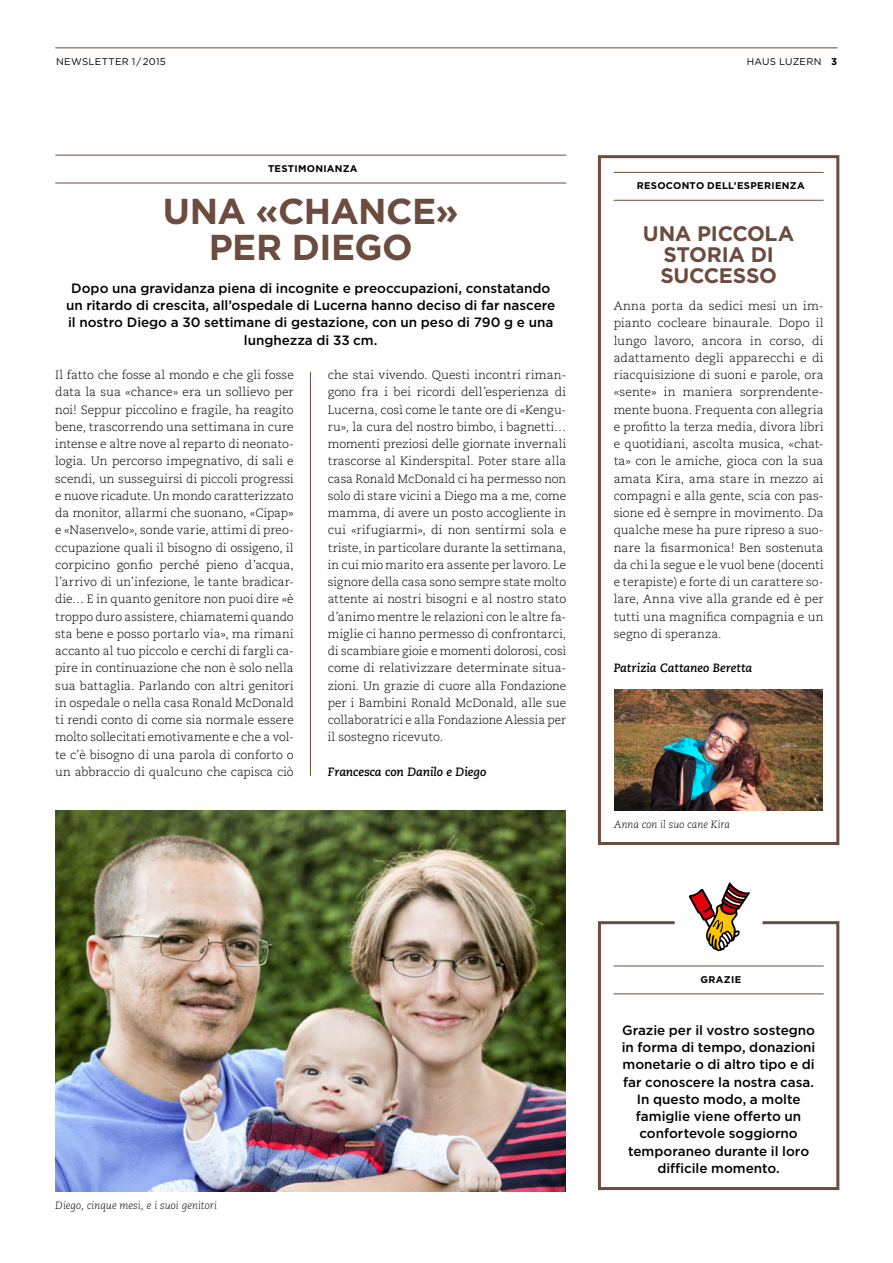
<style>
.page{position:relative;width:893px;height:1263px;background:#fff}
.page>*{position:absolute;margin:0;border:0;box-sizing:border-box;transform-origin:0 0}
.t1{font:700 36px/36px "Gotham";letter-spacing:-.015em;color:#6c4c3f;text-align:center}
.t2{font:700 21px/21px "Gotham";letter-spacing:-.015em;color:#6c4c3f;text-align:center}
.t3{font:500 13.5px/17.2px "Gotham";color:#000;text-align:center}
.t4{font:300 12px/17.2px "Caecilia";color:#000;text-align:justify}
.t5{font:italic 700 12px "Caecilia";color:#000}
.t6{font:10.5px "Caecilia Light Italic Os F";color:#000}
.t7{font:700 9.75px "Gotham";letter-spacing:.03em;color:#000}
.t8{font:9.75px "Gotham";letter-spacing:.025em;color:#000}
.s1{font-weight:700}
</style>
<div class="page">
<hr style="left:55px;top:48px;width:783px;height:1px;background:#6c4c3f">
<hr style="left:55px;top:155px;width:511px;height:1px;background:#6c4c3f">
<hr style="left:55px;top:183px;width:511px;height:1px;background:#6c4c3f">
<hr style="left:310px;top:372px;width:1px;height:404px;background:#6c4c3f">
<hr style="left:614px;top:172px;width:210px;height:1px;background:#6c4c3f">
<hr style="left:614px;top:200px;width:210px;height:1px;background:#6c4c3f">
<div style="left:598px;top:155px;width:241px;height:690px;border:3px solid #6c4c3f"></div>
<hr style="left:614px;top:966px;width:210px;height:1px;background:#6c4c3f">
<hr style="left:614px;top:993px;width:210px;height:1px;background:#6c4c3f">
<div style="left:598px;top:921px;width:241px;height:269px;border:3px solid #6c4c3f"></div>
<img style="left:615px;top:690px;width:207px;height:120px">
<div style="left:675px;top:886px;width:88px;height:71px;background:#fff;border-radius:50%"></div>
<img style="left:55px;top:810px;width:511px;height:382px">
<svg style="left:689px;top:882px;width:61px;height:69px"></svg>
<p class="t8" style="left:56px;top:55px;width:111px">NEWSLETTER 1 / 2015</p>
<p class="t8" style="left:747px;top:55px;width:92px">HAUS LUZERN <span class="s1">3</span></p>
<p class="t7" style="left:268px;top:162px;width:91px">TESTIMONIANZA</p>
<h1 class="t1" style="left:163px;top:193px;width:298px">UNA «CHANCE»<br>PER DIEGO</h1>
<p class="t3" style="left:66px;top:279px;width:491px">Dopo una gravidanza piena di incognite e preoccupazioni, constatando un ritardo di crescita, all’ospedale di Lucerna hanno deciso di far nascere il nostro Diego a 30 settimane di gestazione, con un peso di 790 g e una lunghezza di 33 cm.</p>
<p class="t4" style="left:55px;top:367px;width:240px">Il fatto che fosse al mondo e che gli fosse data la sua «chance» era un sollievo per noi! Seppur piccolino e fragile, ha reagito bene, trascorrendo una settimana in cure intense e altre nove al reparto di neonato&shy;logia. Un percorso impegnativo, di sali e scendi, un susseguirsi di piccoli progressi e nuove ricadute. Un mondo caratterizzato da monitor, allarmi che suonano, «Cipap» e «Nasenvelo», sonde varie, attimi di preo&shy;ccupazione quali il bisogno di ossigeno, il corpicino gonfio perché pieno d’acqua, l’arrivo di un’infezione, le tante bradicar&shy;die… E in quanto genitore non puoi dire «è troppo duro assistere, chiamatemi quando sta bene e posso portarlo via», ma rimani accanto al tuo piccolo e cerchi di fargli ca&shy;pire in continuazione che non è solo nella sua battaglia. Parlando con altri genitori in ospedale o nella casa Ronald McDonald ti rendi conto di come sia normale essere molto sollecitati emotivamente e che a vol&shy;te c’è bisogno di una parola di conforto o un abbraccio di qualcuno che capisca ciò</p>
<p class="t4" style="left:328px;top:367px;width:240px">che stai vivendo. Questi incontri riman&shy;gono fra i bei ricordi dell’esperienza di Lucerna, così come le tante ore di «Kengu&shy;ru», la cura del nostro bimbo, i bagnetti… momenti preziosi delle giornate invernali trascorse al Kinderspital. Poter stare alla casa Ronald McDonald ci ha permesso non solo di stare vicini a Diego ma a me, come mamma, di avere un posto accogliente in cui «rifugiarmi», di non sentirmi sola e triste, in particolare durante la settimana, in cui mio marito era assente per lavoro. Le signore della casa sono sempre state molto attente ai nostri bisogni e al nostro stato d’animo mentre le relazioni con le altre fa&shy;miglie ci hanno permesso di confrontarci, di scambiare gioie e momenti dolorosi, così come di relativizzare determinate situa&shy;zioni. Un grazie di cuore alla Fondazione per i Bambini Ronald McDonald, alle sue collaboratrici e alla Fondazione Alessia per il sostegno ricevuto.</p>
<p class="t5" style="left:328px;top:765px;width:160px">Francesca con Danilo e Diego</p>
<p class="t7" style="left:637px;top:179px;width:170px">RESOCONTO DELL’ESPERIENZA</p>
<h2 class="t2" style="left:643px;top:223px;width:153px">UNA PICCOLA<br>STORIA DI<br>SUCCESSO</h2>
<p class="t4" style="left:614px;top:298px;width:211px">Anna porta da sedici mesi un im&shy;pianto cocleare binaurale. Dopo il lungo lavoro, ancora in corso, di adattamento degli apparecchi e di riacquisizione di suoni e parole, ora «sente» in maniera sorprendente&shy;mente buona. Frequenta con allegria e profitto la terza media, divora libri e quotidiani, ascolta musica, «chat&shy;ta» con le amiche, gioca con la sua amata Kira, ama stare in mezzo ai compagni e alla gente, scia con pas&shy;sione ed è sempre in movimento. Da qualche mese ha pure ripreso a suo&shy;nare la fisarmonica! Ben sostenuta da chi la segue e le vuol bene (docenti e terapiste) e forte di un carattere so&shy;lare, Anna vive alla grande ed è per tutti una magnifica compagnia e un segno di speranza.</p>
<p class="t5" style="left:614px;top:661px;width:140px">Patrizia Cattaneo Beretta</p>
<p class="t6" style="left:614px;top:818px;width:118px">Anna con il suo cane Kira</p>
<p class="t6" style="left:55px;top:1199px;width:163px">Diego, cinque mesi, e i suoi genitori</p>
<p class="t7" style="left:700px;top:973px;width:42px">GRAZIE</p>
<p class="t3" style="left:622px;top:1021px;width:195px">Grazie per il vostro sostegno in forma di tempo, donazioni monetarie o di altro tipo e di far conoscere la nostra casa.<br>In questo modo, a molte famiglie viene offerto un confortevole soggiorno temporaneo durante il loro difficile momento.</p>
</div>
